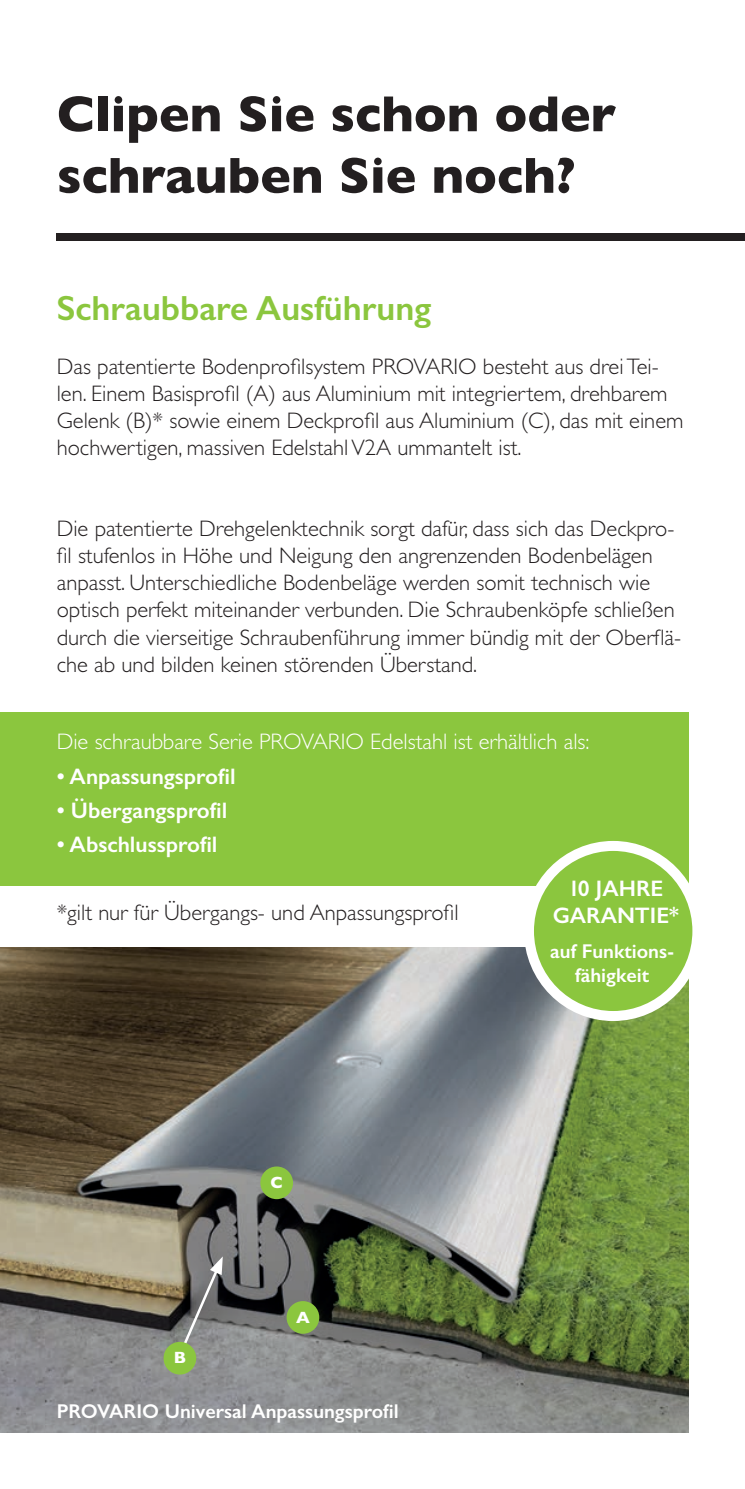
<style>
.page{position:relative;width:745px;height:1489px;background:#fff}
.page>*{position:absolute;margin:0;border:0;box-sizing:border-box;transform-origin:0 0}
.t1{font:700 51.25px/61.5px "Gill Sans";color:#231f20}
.t2{font:600 35px "Gill Sans";color:#8bc63e}
.t3{font:300 22.5px/27px "Gill Sans";color:#231f20}
.t4{font:600 22.5px/27px "Gill Sans";color:#fff;text-align:center}
.t5{font:300 22.5px "Gill Sans";color:#fff}
.t6{font:600 20px/24px "Gill Sans";color:#fff;text-align:center}
.t7{font:700 16.5px "Gill Sans";color:#fff}
</style>
<div class="page">
<div style="left:0;top:711px;width:687px;height:174px;background:#8bc63e"></div>
<img style="left:0;top:947px;width:687px;height:484px">
<div style="left:57px;top:233px;width:687px;height:8px;background:#231f20"></div>
<div style="left:286px;top:1300px;width:33px;height:33px;background:#8bc63e;border-radius:50%"></div>
<div style="left:260px;top:1166px;width:33px;height:33px;background:#8bc63e;border-radius:50%"></div>
<div style="left:528px;top:845px;width:169px;height:170px;background:#8bc63e;border-radius:50%"></div>
<div style="left:523px;top:840px;width:179px;height:180px;border:10px solid #fff;border-radius:50%"></div>
<svg style="left:178px;top:1256px;width:45px;height:98px;background:#797876"></svg>
<div style="left:163px;top:1341px;width:33px;height:33px;background:#8bc63e;border-radius:50%"></div>
<h1 class="t1" style="left:57px;top:82px;width:560px">Clipen Sie schon oder schrauben Sie noch?</h1>
<h2 class="t2" style="left:57px;top:287px;width:376px">Schraubbare Ausführung</h2>
<p class="t3" style="left:57px;top:352px;width:627px">Das patentierte Bodenprofilsystem PROVARIO besteht aus drei Tei&shy;len. Einem Basisprofil (A) aus Aluminium mit integriertem, drehbarem Gelenk (B)* sowie einem Deckprofil aus Aluminium (C), das mit einem hochwertigen, massiven Edelstahl V2A ummantelt ist.</p>
<p class="t3" style="left:57px;top:514px;width:625px">Die patentierte Drehgelenktechnik sorgt dafür, dass sich das Deckpro&shy;fil stufenlos in Höhe und Neigung den angrenzenden Bodenbelägen anpasst. Unterschiedliche Bodenbeläge werden somit technisch wie optisch perfekt miteinander verbunden. Die Schraubenköpfe schließen durch die vierseitige Schraubenführung immer bündig mit der Oberflä&shy;che ab und bilden keinen störenden Überstand.</p>
<p class="t5" style="left:57px;top:724px;width:534px">Die schraubbare Serie PROVARIO Edelstahl ist erhältlich als:</p>
<p class="t4" style="left:57px;top:762px;width:180px">• Anpassungsprofil</p>
<p class="t4" style="left:57px;top:796px;width:172px">• Übergangsprofil</p>
<p class="t4" style="left:57px;top:830px;width:162px">• Abschlussprofil</p>
<p class="t3" style="left:57px;top:897px;width:403px">*gilt nur für Übergangs- und Anpassungsprofil</p>
<p class="t7" style="left:174px;top:1344px;width:14px">B</p>
<p class="t7" style="left:270px;top:1169px;width:14px">C</p>
<p class="t7" style="left:296px;top:1303px;width:15px">A</p>
<p class="t6" style="left:57px;top:1398px;width:343px">PROVARIO Universal Anpassungsprofil</p>
<p class="t4" style="left:552px;top:874px;width:127px">10 JAHRE<br>GARANTIE*</p>
<p class="t6" style="left:550px;top:939px;width:125px">auf Funktions&shy;fähigkeit</p>
</div>
